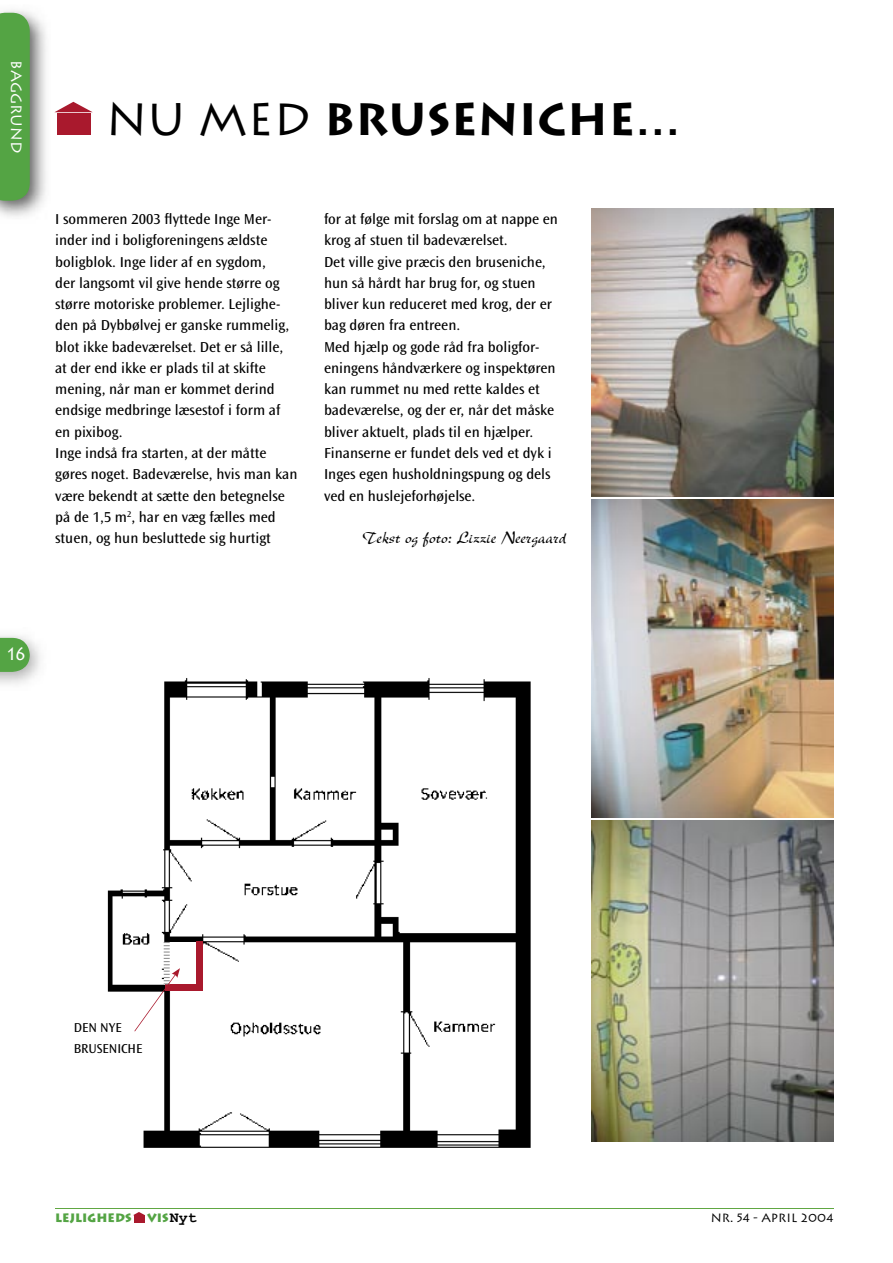
<style>
.page{position:relative;width:893px;height:1263px;background:#fff}
.page>*{position:absolute;margin:0;border:0;box-sizing:border-box;transform-origin:0 0}
.t1{font:700 45px "Lithos";color:#000}
.t2{font:18px "New Berolina";color:#000}
.t3{font:18px "Lithos";color:#fff}
.t4{font:15px/21.3px "Ocean Sans";color:#000}
.t5{font:15px "Lithos";color:#fff}
.t6{font:13.5px/21.3px "Ocean Sans MM 403 475";color:#000}
.t7{font:900 12px "Lithos";color:#54a444}
.t8{font:12px "Lithos";color:#000}
.s1{font-weight:400}
.s2{font-family:"Courier New";font-weight:700;font-size:15px;color:#000}
</style>
<div class="page">
<img style="left:0;top:10px;width:46px;height:207px">
<div style="left:0;top:13px;width:30px;height:188px;background:#54a444"></div>
<svg style="left:55px;top:102px;width:37px;height:10px"></svg>
<div style="left:57px;top:113px;width:33px;height:11px;background:#a9192d"></div>
<div style="left:57px;top:125px;width:33px;height:10px;background:#a9192d"></div>
<img style="left:591px;top:208px;width:242px;height:934px">
<img style="left:107px;top:678px;width:424px;height:470px">
<div style="left:165px;top:942px;width:37px;height:42px;background:#fff"></div>
<div style="left:165px;top:985px;width:31px;height:6px;background:#a9192d"></div>
<div style="left:196px;top:941px;width:6px;height:49px;background:#a9192d"></div>
<svg style="left:134px;top:942px;width:46px;height:89px"></svg>
<hr style="left:591px;top:497px;width:242px;height:1px;background:#fff">
<hr style="left:591px;top:818px;width:242px;height:1px;background:#fff">
<svg style="left:0;top:638px;width:30px;height:34px"></svg>
<hr style="left:55px;top:1208px;width:778px;height:1px;background:#60a742">
<svg style="left:133px;top:1212px;width:12px;height:10px"></svg>
<p class="t5" style="left:25px;top:60px;width:94px;rotate:90deg">BAGGRUND</p>
<h1 class="t1" style="left:106px;top:92px;width:576px"><span class="s1">NU MED</span> BRUSENICHE…</h1>
<p class="t4" style="left:55px;top:209px;width:244px">I sommeren 2003 flyttede Inge Mer&shy;inder ind i boligforeningens ældste boligblok. Inge lider af en sygdom,<br>der langsomt vil give hende større og større motoriske problemer. Lejlighe&shy;den på Dybbølvej er ganske rummelig, blot ikke badeværelset. Det er så lille, at der end ikke er plads til at skifte mening, når man er kommet derind endsige medbringe læsestof i form af en pixibog.<br>Inge indså fra starten, at der måtte gøres noget. Badeværelse, hvis man kan være bekendt at sætte den betegnelse på de 1,5 m<sup>2</sup>, har en væg fælles med stuen, og hun besluttede sig hurtigt</p>
<p class="t4" style="left:324px;top:209px;width:236px">for at følge mit forslag om at nappe en krog af stuen til badeværelset.<br>Det ville give præcis den bruseniche, hun så hårdt har brug for, og stuen bliver kun reduceret med krog, der er bag døren fra entreen.<br>Med hjælp og gode råd fra boligfor&shy;eningens håndværkere og inspektøren kan rummet nu med rette kaldes et badeværelse, og der er, når det måske bliver aktuelt, plads til en hjælper.<br>Finanserne er fundet dels ved et dyk i Inges egen husholdningspung og dels ved en huslejeforhøjelse.</p>
<p class="t2" style="left:362px;top:526px;width:206px">Tekst og foto: Lizzie Neergaard</p>
<p class="t3" style="left:7px;top:644px;width:20px">16</p>
<p class="t6" style="left:74px;top:1017px;width:70px">DEN NYE<br>BRUSENICHE</p>
<p class="t7" style="left:55px;top:1211px;width:78px">LEJLIGHEDS</p>
<p class="t7" style="left:147px;top:1211px;width:51px">VIS<span class="s2">Nyt</span></p>
<p class="t8" style="left:711px;top:1211px;width:124px">NR. 54 - APRIL 2004</p>
</div>
